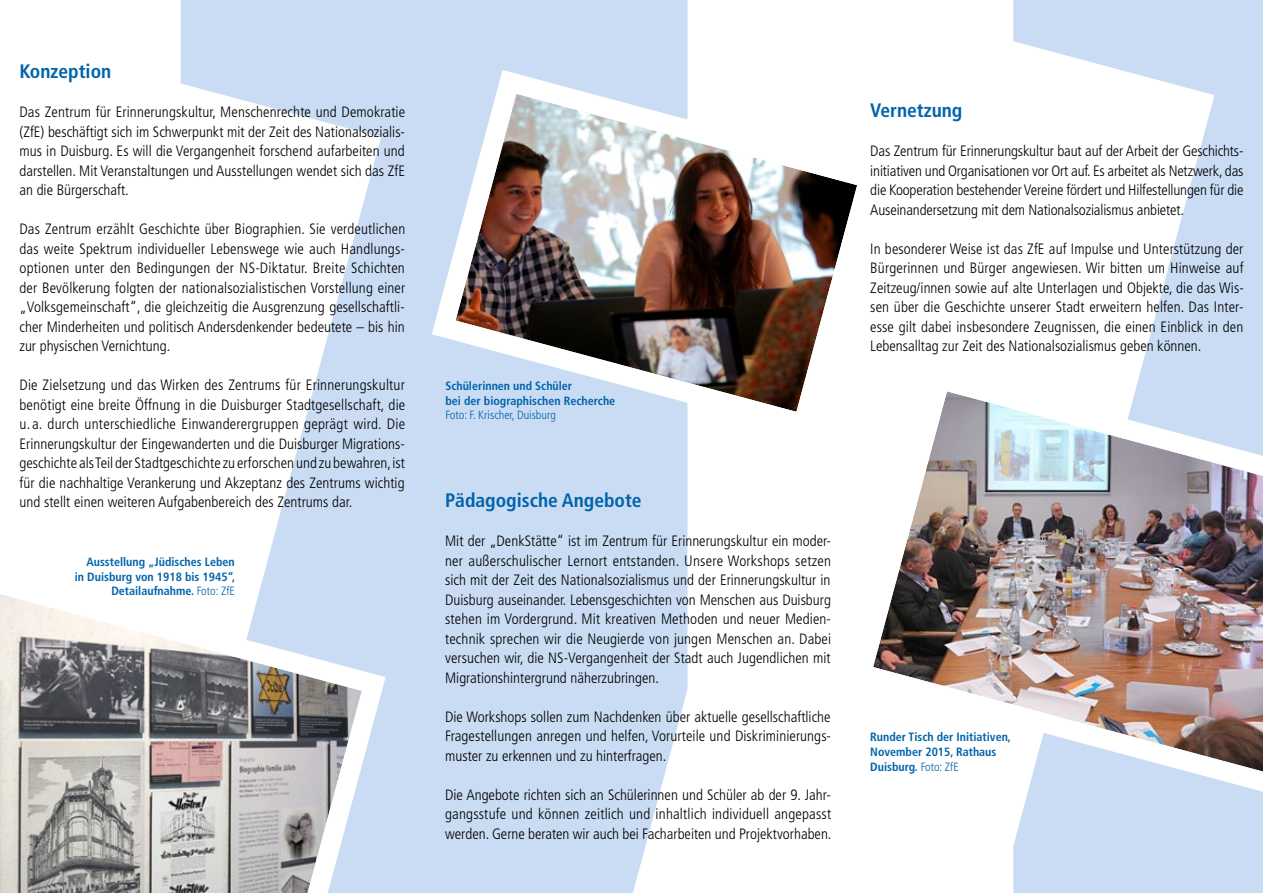
<style>
.page{position:relative;width:1263px;height:893px;background:#fff}
.page>*{position:absolute;margin:0;border:0;box-sizing:border-box;transform-origin:0 0}
.t1{font:700 condensed 19.5px "Frutiger";color:#0163aa}
.t2{font:300 condensed 15px/19.5px "Frutiger";color:#000;text-align:justify}
.t3{font:700 condensed 12px/14.7px "Frutiger";color:#0163aa}
.t4{font:300 condensed 12px "Frutiger";color:#0163aa}
.s1{font-weight:300}
</style>
<div class="page">
<svg style="left:181px;top:0;width:231px;height:893px;fill:#c9dcf4"></svg>
<div style="left:412px;top:0;width:275px;height:893px;background:#c9dcf4"></div>
<svg style="left:1013px;top:0;width:250px;height:893px;fill:#c9dcf4"></svg>
<img style="left:420px;top:58px;width:437px;height:390px">
<img style="left:837px;top:355px;width:426px;height:473px">
<svg style="left:0;top:535px;width:397px;height:358px"></svg>
<h1 class="t1" style="left:20px;top:60px;width:93px">Konzeption</h1>
<p class="t2" style="left:20px;top:102px;width:387px">Das Zentrum für Erinnerungskultur, Menschenrechte und Demokratie (ZfE) beschäftigt sich im Schwerpunkt mit der Zeit des Nationalsozialis&shy;mus in Duisburg. Es will die Vergangenheit forschend aufarbeiten und darstellen. Mit Veranstaltungen und Ausstellungen wendet sich das ZfE an die Bürgerschaft.</p>
<p class="t2" style="left:20px;top:219px;width:387px">Das Zentrum erzählt Geschichte über Biographien. Sie verdeutlichen das weite Spektrum individueller Lebenswege wie auch Handlungs&shy;optionen unter den Bedingungen der NS-Diktatur. Breite Schichten der Bevölkerung folgten der nationalsozialistischen Vorstellung einer „Volksgemeinschaft“, die gleichzeitig die Ausgrenzung gesellschaftli&shy;cher Minderheiten und politisch Andersdenkender bedeutete – bis hin zur physischen Vernichtung.</p>
<p class="t2" style="left:20px;top:375px;width:387px">Die Zielsetzung und das Wirken des Zentrums für Erinnerungskultur benötigt eine breite Öffnung in die Duisburger Stadtgesellschaft, die u.a. durch unterschiedliche Einwanderergruppen geprägt wird. Die Erinnerungskultur der Eingewanderten und die Duisburger Migrations&shy;geschichte als Teil der Stadtgeschichte zu erforschen und zu bewahren, ist für die nachhaltige Verankerung und Akzeptanz des Zentrums wichtig und stellt einen weiteren Aufgabenbereich des Zentrums dar.</p>
<p class="t3" style="left:75px;top:554px;width:162px;text-align:right">Ausstellung „Jüdisches Leben in Duisburg von 1918 bis 1945“,<br>Detailaufnahme. <span class="s1">Foto: ZfE</span></p>
<p class="t3" style="left:445px;top:379px;width:171px">Schülerinnen und Schüler<br>bei der biographischen Recherche</p>
<p class="t4" style="left:445px;top:408px;width:112px">Foto: F. Krischer, Duisburg</p>
<h1 class="t1" style="left:445px;top:489px;width:198px">Pädagogische Angebote</h1>
<p class="t2" style="left:445px;top:531px;width:387px">Mit der „DenkStätte“ ist im Zentrum für Erinnerungskultur ein moder&shy;ner außerschulischer Lernort entstanden. Unsere Workshops setzen sich mit der Zeit des Nationalsozialismus und der Erinnerungskultur in Duisburg auseinander. Lebensgeschichten von Menschen aus Duisburg stehen im Vordergrund. Mit kreativen Methoden und neuer Medien&shy;technik sprechen wir die Neugierde von jungen Menschen an. Dabei versuchen wir, die NS-Vergangenheit der Stadt auch Jugendlichen mit Migrationshintergrund näherzubringen.</p>
<p class="t2" style="left:445px;top:707px;width:387px">Die Workshops sollen zum Nachdenken über aktuelle gesellschaftliche Fragestellungen anregen und helfen, Vorurteile und Diskriminierungs&shy;muster zu erkennen und zu hinterfragen.</p>
<p class="t2" style="left:445px;top:785px;width:388px">Die Angebote richten sich an Schülerinnen und Schüler ab der 9. Jahr&shy;gangsstufe und können zeitlich und inhaltlich individuell angepasst werden. Gerne beraten wir auch bei Facharbeiten und Projektvorhaben.</p>
<h1 class="t1" style="left:870px;top:99px;width:94px">Vernetzung</h1>
<p class="t2" style="left:870px;top:141px;width:375px">Das Zentrum für Erinnerungskultur baut auf der Arbeit der Geschichts&shy;initiativen und Organisationen vor Ort auf. Es arbeitet als Netzwerk, das die Kooperation bestehender Vereine fördert und Hilfestellungen für die Auseinandersetzung mit dem Nationalsozialismus anbietet.</p>
<p class="t2" style="left:870px;top:239px;width:375px">In besonderer Weise ist das ZfE auf Impulse und Unterstützung der Bürgerinnen und Bürger angewiesen. Wir bitten um Hinweise auf Zeitzeug/innen sowie auf alte Unterlagen und Objekte, die das Wis&shy;sen über die Geschichte unserer Stadt erweitern helfen. Das Inter&shy;esse gilt dabei insbesondere Zeugnissen, die einen Einblick in den Lebensalltag zur Zeit des Nationalsozialismus geben können.</p>
<p class="t3" style="left:870px;top:730px;width:142px">Runder Tisch der Initiativen,<br>November 2015, Rathaus<br>Duisburg. <span class="s1">Foto: ZfE</span></p>
</div>
